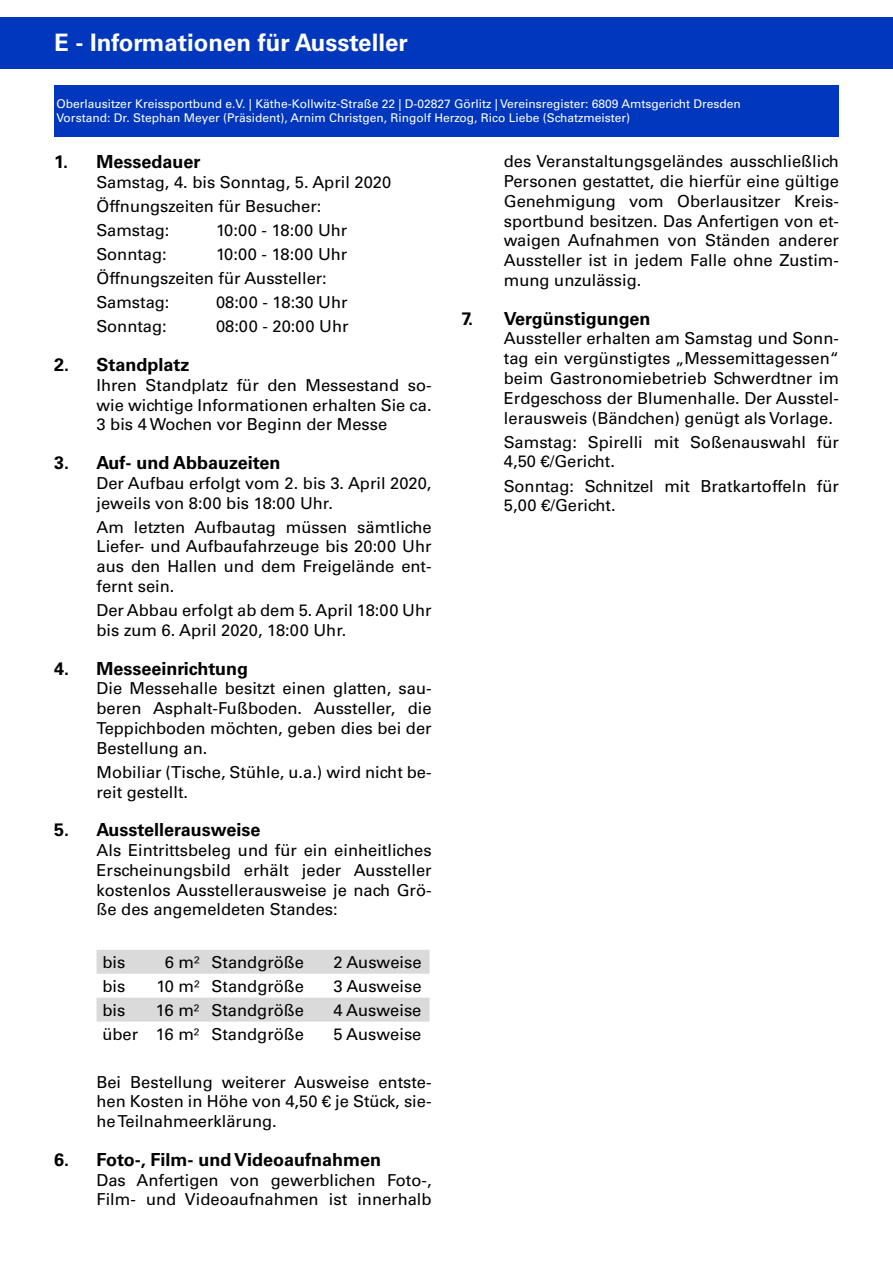
<style>
.page{position:relative;width:893px;height:1263px;background:#fff}
.page>*{position:absolute;margin:0;border:0;box-sizing:border-box;transform-origin:0 0}
.t1{font:700 24px "Univers LT Std";color:#fff}
.t2{font:700 18px "Univers LT Std";color:#000}
.t3{font:16.5px/19.8px "Univers LT Std";color:#000}
.t4{font:12px/14.4px "Univers LT Std";color:#fff}
</style>
<div class="page">
<div style="left:0;top:17px;width:893px;height:51px;background:#0037bd"></div>
<svg style="left:97px;top:950px;width:333px;height:71px"></svg>
<div style="left:57px;top:85px;width:781px;height:51px;background:#0037bd"></div>
<h1 class="t1" style="left:54px;top:29px;width:355px">E - Informationen für Aussteller</h1>
<p class="t4" style="left:57px;top:96px;width:686px">Oberlausitzer Kreissportbund e.V. | Käthe-Kollwitz-Straße 22 | D-02827 Görlitz | Vereinsregister: 6809 Amtsgericht Dresden<br>Vorstand: Dr. Stephan Meyer (Präsident), Arnim Christgen, Ringolf Herzog, Rico Liebe (Schatzmeister)</p>
<p class="t2" style="left:54px;top:151px;width:148px">1. Messedauer</p>
<p class="t3" style="left:97px;top:170px;width:296px;line-height:24px">Samstag, 4. bis Sonntag, 5. April 2020<br>Öffnungszeiten für Besucher:<br>Samstag:</p>
<p class="t3" style="left:216px;top:220px;width:133px">10:00 - 18:00 Uhr</p>
<p class="t3" style="left:97px;top:245px;width:72px">Sonntag:</p>
<p class="t3" style="left:97px;top:242px;width:252px;line-height:24px;text-indent:119px">10:00 - 18:00 Uhr<br>Öffnungszeiten für Aussteller:<br>Samstag:</p>
<p class="t3" style="left:216px;top:293px;width:133px">08:00 - 18:30 Uhr</p>
<p class="t3" style="left:97px;top:317px;width:72px">Sonntag:</p>
<p class="t3" style="left:216px;top:317px;width:134px">08:00 - 20:00 Uhr</p>
<p class="t2" style="left:54px;top:354px;width:137px">2. Standplatz</p>
<p class="t3" style="left:97px;top:375px;width:337px;text-align:justify">Ihren Standplatz für den Messestand so&shy;wie wichtige Informationen erhalten Sie ca.<br>3 bis 4 Wochen vor Beginn der Messe</p>
<p class="t2" style="left:54px;top:452px;width:228px">3. Auf- und Abbauzeiten</p>
<p class="t3" style="left:97px;top:473px;width:337px">Der Aufbau erfolgt vom 2. bis 3. April 2020, jeweils von 8:00 bis 18:00 Uhr.</p>
<p class="t3" style="left:97px;top:517px;width:337px;text-align:justify">Am letzten Aufbautag müssen sämtliche Liefer- und Aufbaufahrzeuge bis 20:00 Uhr aus den Hallen und dem Freigelände ent&shy;fernt sein.</p>
<p class="t3" style="left:97px;top:600px;width:337px">Der Abbau erfolgt ab dem 5. April 18:00 Uhr bis zum 6. April 2020, 18:00 Uhr.</p>
<p class="t2" style="left:54px;top:658px;width:196px">4. Messeeinrichtung</p>
<p class="t3" style="left:97px;top:679px;width:337px;text-align:justify">Die Messehalle besitzt einen glatten, sau&shy;beren Asphalt-Fußboden. Aussteller, die Teppichboden möchten, geben dies bei der Bestellung an.</p>
<p class="t3" style="left:97px;top:762px;width:337px">Mobiliar (Tische, Stühle, u.a.) wird nicht be&shy;reit gestellt.</p>
<p class="t2" style="left:54px;top:819px;width:208px">5. Ausstellerausweise</p>
<p class="t3" style="left:97px;top:840px;width:337px;text-align:justify">Als Eintrittsbeleg und für ein einheitliches Erscheinungsbild erhält jeder Aussteller kostenlos Ausstellerausweise je nach Grö&shy;ße des angemeldeten Standes:</p>
<p class="t3" style="left:103px;top:952px;width:24px">bis</p>
<p class="t3" style="left:165px;top:952px;width:141px">6 m² Standgröße</p>
<p class="t3" style="left:333px;top:952px;width:90px">2 Ausweise</p>
<p class="t3" style="left:103px;top:976px;width:24px">bis</p>
<p class="t3" style="left:156px;top:976px;width:149px">10 m² Standgröße</p>
<p class="t3" style="left:333px;top:976px;width:90px">3 Ausweise</p>
<p class="t3" style="left:102px;top:1000px;width:24px">bis</p>
<p class="t3" style="left:156px;top:1000px;width:150px">16 m² Standgröße</p>
<p class="t3" style="left:333px;top:1000px;width:90px">4 Ausweise</p>
<p class="t3" style="left:102px;top:1024px;width:203px">über 16 m² Standgröße</p>
<p class="t3" style="left:333px;top:1024px;width:90px">5 Ausweise</p>
<p class="t3" style="left:96px;top:1072px;width:337px;text-align:justify">Bei Bestellung weiterer Ausweise entste&shy;hen Kosten in Höhe von 4,50 € je Stück, sie&shy;he Teilnahmeerklärung.</p>
<p class="t2" style="left:54px;top:1149px;width:329px">6. Foto-, Film- und Videoaufnahmen</p>
<p class="t3" style="left:97px;top:1170px;width:337px">Das Anfertigen von gewerblichen Foto-,<br>Film- und Videoaufnahmen ist innerhalb</p>
<p class="t3" style="left:504px;top:151px;width:337px;text-align:justify">des Veranstaltungsgeländes ausschließlich Personen gestattet, die hierfür eine gültige Genehmigung vom Oberlausitzer Kreis&shy;sportbund besitzen. Das Anfertigen von et&shy;waigen Aufnahmen von Ständen anderer Aussteller ist in jedem Falle ohne Zustim&shy;mung unzulässig.</p>
<p class="t2" style="left:461px;top:308px;width:190px">7. Vergünstigungen</p>
<p class="t3" style="left:504px;top:329px;width:337px;text-align:justify">Aussteller erhalten am Samstag und Sonn&shy;tag ein vergünstigtes „Messemittagessen“ beim Gastronomiebetrieb Schwerdtner im Erdgeschoss der Blumenhalle. Der Ausstel&shy;lerausweis (Bändchen) genügt als Vorlage.</p>
<p class="t3" style="left:504px;top:432px;width:337px">Samstag: Spirelli mit Soßenauswahl für<br>4,50 €/Gericht.</p>
<p class="t3" style="left:504px;top:476px;width:337px">Sonntag: Schnitzel mit Bratkartoffeln für<br>5,00 €/Gericht.</p>
</div>
